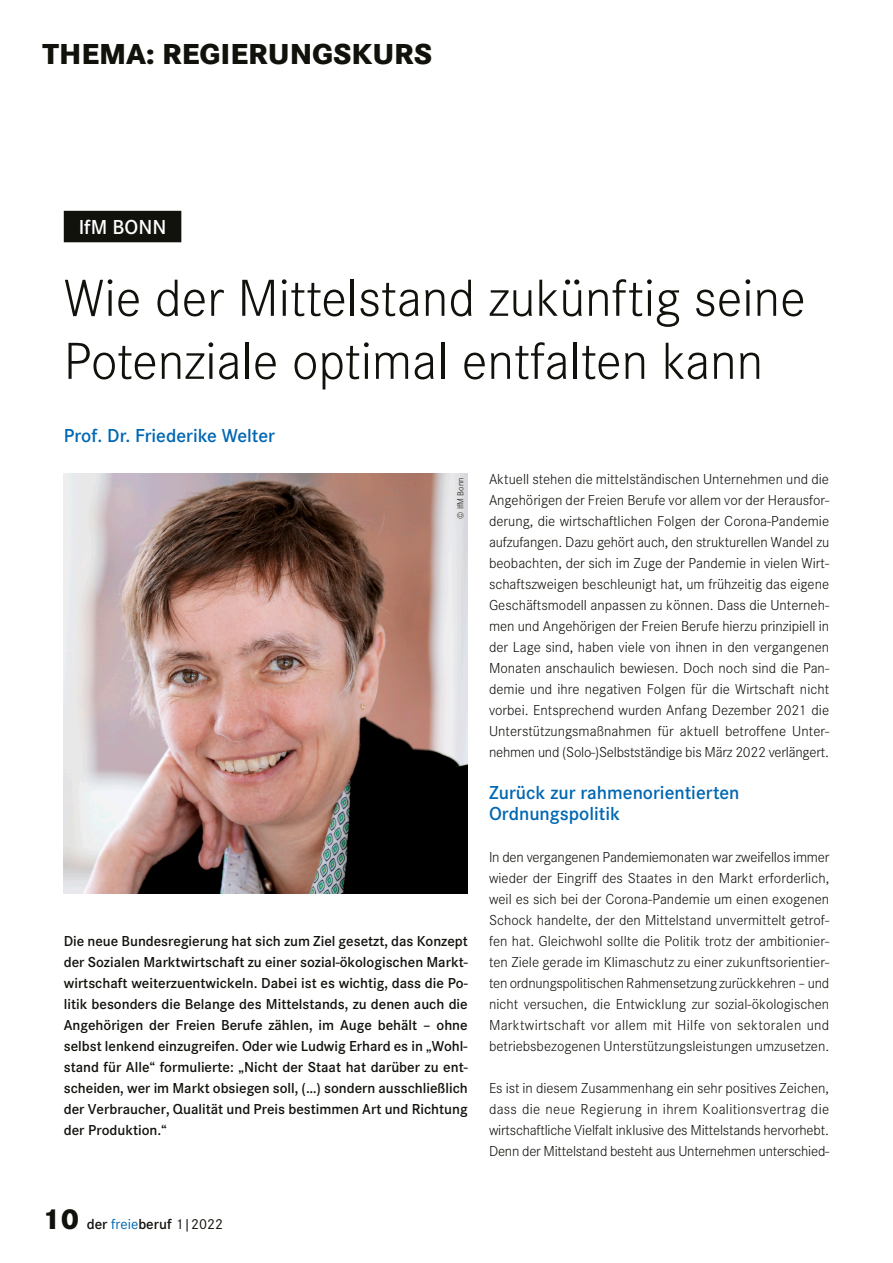
<style>
.page{position:relative;width:893px;height:1263px;background:#fff}
.page>*{position:absolute;margin:0;border:0;box-sizing:border-box;transform-origin:0 0}
.t1{font:300 54px/63px "Corporate S";color:#11120c}
.t2{font:800 30px "Corporate S";color:#11120c}
.t3{font:600 21px "Corporate S";color:#fff}
.t4{font:600 19.5px/21px "Corporate S";color:#0067b2}
.t5{font:300 15px/21px "Corporate S";letter-spacing:-.015em;color:#11120c;text-align:justify}
.t6{font:600 15px/21px "Corporate S";color:#11120c;text-align:justify}
.t7{font:300 9px "Corporate S";color:#11120c}
.s1{font-weight:800;font-size:30px}
.s2{font-weight:400;color:#0067b2}
.s3{font-weight:400}
</style>
<div class="page">
<div style="left:64px;top:211px;width:117px;height:31px;background:#11120c"></div>
<img style="left:64px;top:473px;width:404px;height:420px">
<h2 class="t2" style="left:43px;top:36px;width:391px">THEMA: REGIERUNGSKURS</h2>
<h3 class="t3" style="left:79px;top:215px;width:89px">IfM BONN</h3>
<h1 class="t1" style="left:64px;top:267px;width:743px">Wie der Mittelstand zukünftig seine<br>Potenziale optimal entfalten kann</h1>
<h3 class="t4" style="left:64px;top:425px;width:213px">Prof. Dr. Friederike Welter</h3>
<p class="t7" style="left:455px;top:519px;width:43px;rotate:-90deg">© IfM Bonn</p>
<p class="t6" style="left:64px;top:930px;width:406px">Die neue Bundesregierung hat sich zum Ziel gesetzt, das Konzept der Sozialen Marktwirtschaft zu einer sozial-ökologischen Markt&shy;wirtschaft weiterzuentwickeln. Dabei ist es wichtig, dass die Po&shy;litik besonders die Belange des Mittelstands, zu denen auch die Angehörigen der Freien Berufe zählen, im Auge behält – ohne selbst lenkend einzugreifen. Oder wie Ludwig Erhard es in „Wohl&shy;stand für Alle“ formulierte: „Nicht der Staat hat darüber zu ent&shy;scheiden, wer im Markt obsiegen soll, (…) sondern ausschließlich der Verbraucher, Qualität und Preis bestimmen Art und Richtung der Produktion.“</p>
<p class="t6" style="left:43px;top:1213px;width:182px"><span class="s1">10</span> der <span class="s2">freie</span>beruf <span class="s3">1|2022</span></p>
<p class="t5" style="left:489px;top:468px;width:342px">Aktuell stehen die mittelständischen Unternehmen und die Angehörigen der Freien Berufe vor allem vor der Herausfor&shy;derung, die wirtschaftlichen Folgen der Corona-Pandemie aufzufangen. Dazu gehört auch, den strukturellen Wandel zu beobachten, der sich im Zuge der Pandemie in vielen Wirt&shy;schaftszweigen beschleunigt hat, um frühzeitig das eigene Geschäftsmodell anpassen zu können. Dass die Unterneh&shy;men und Angehörigen der Freien Berufe hierzu prinzipiell in der Lage sind, haben viele von ihnen in den vergangenen Monaten anschaulich bewiesen. Doch noch sind die Pan&shy;demie und ihre negativen Folgen für die Wirtschaft nicht vorbei. Entsprechend wurden Anfang Dezember 2021 die Unterstützungsmaßnahmen für aktuell betroffene Unter&shy;nehmen und (Solo-)Selbstständige bis März 2022 verlängert.</p>
<h3 class="t4" style="left:489px;top:782px;width:252px">Zurück zur rahmenorientierten<br>Ordnungspolitik</h3>
<p class="t5" style="left:489px;top:846px;width:342px">In den vergangenen Pandemiemonaten war zweifellos immer wieder der Eingriff des Staates in den Markt erforderlich, weil es sich bei der Corona-Pandemie um einen exogenen Schock handelte, der den Mittelstand unvermittelt getrof&shy;fen hat. Gleichwohl sollte die Politik trotz der ambitionier&shy;ten Ziele gerade im Klimaschutz zu einer zukunftsorientier&shy;ten ordnungspolitischen Rahmensetzung zurückkehren – und nicht versuchen, die Entwicklung zur sozial-ökologischen Marktwirtschaft vor allem mit Hilfe von sektoralen und betriebsbezogenen Unterstützungsleistungen umzusetzen.</p>
<p class="t5" style="left:489px;top:1077px;width:342px">Es ist in diesem Zusammenhang ein sehr positives Zeichen, dass die neue Regierung in ihrem Koalitionsvertrag die wirtschaftliche Vielfalt inklusive des Mittelstands hervorhebt.<br>Denn der Mittelstand besteht aus Unternehmen unterschied-</p>
</div>
